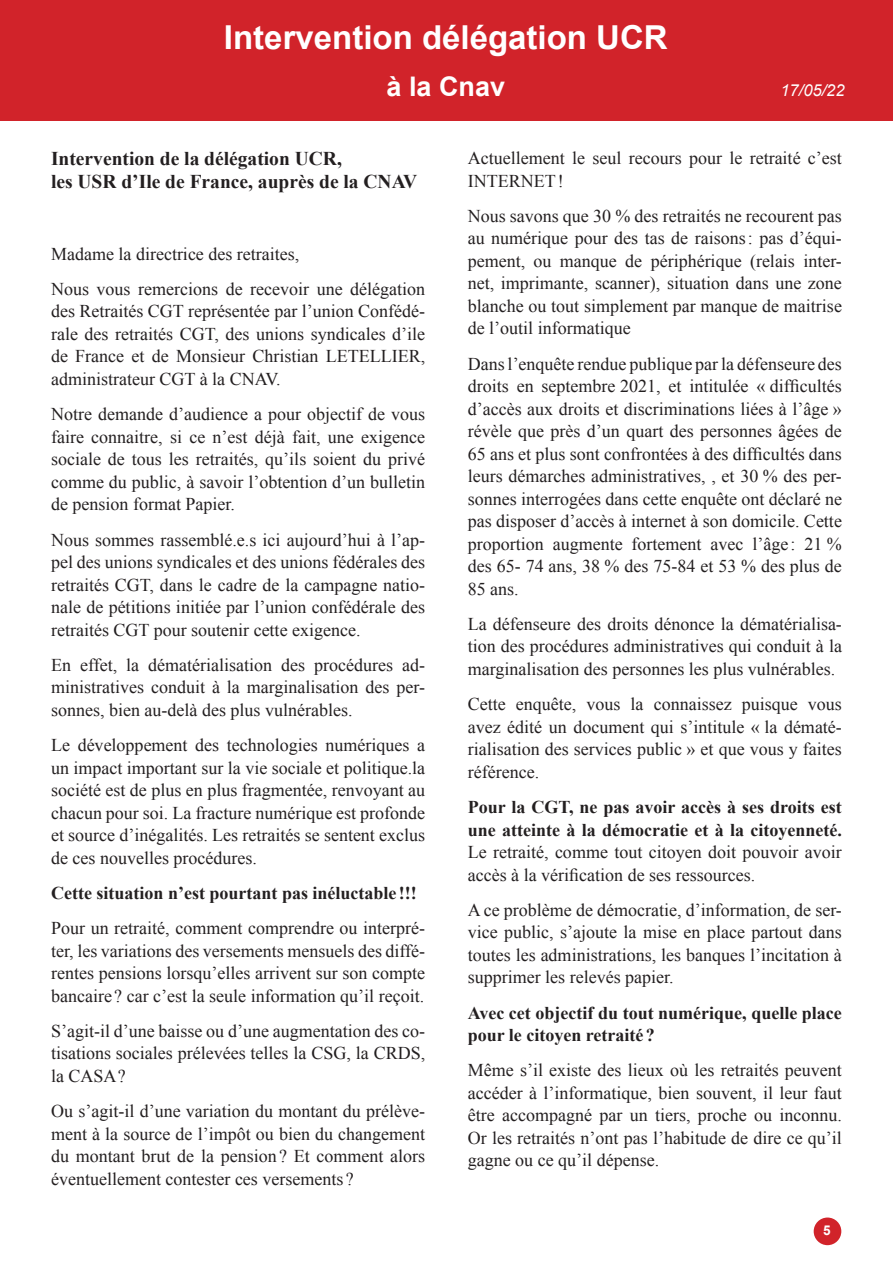
<style>
.page{position:relative;width:893px;height:1263px;background:#fff}
.page>*{position:absolute;margin:0;border:0;box-sizing:border-box;transform-origin:0 0}
.t1{font:700 33px "Arial";color:#fff}
.t2{font:700 27px "Arial";color:#fff}
.t3{font:700 19.5px/23.4px "Times New Roman";color:#231f20}
.t4{font:18px/22.5px "Times New Roman";color:#231f20;text-align:justify}
.t5{font:700 18px/22.5px "Times New Roman";color:#231f20;text-align:justify}
.t6{font:italic 16.5px "Arial";color:#fff}
.t7{font:700 13.5px "Arial";color:#fff}
.s1{font-weight:400}
</style>
<div class="page">
<div style="left:814px;top:1217px;width:27px;height:28px;background:#d1232a;border-radius:50%"></div>
<div style="left:0;top:0;width:893px;height:120px;background:#d1232a"></div>
<p class="t1" style="left:224px;top:15px;width:445px">Intervention délégation UCR</p>
<p class="t2" style="left:387px;top:69px;width:120px">à la Cnav</p>
<p class="t6" style="left:780px;top:80px;width:66px">17/05/22</p>
<p class="t3" style="left:51px;top:146px;width:368px">Intervention de la délégation UCR,<br>les USR d’Ile de France, auprès de la CNAV</p>
<p class="t4" style="left:51px;top:242px;width:250px">Madame la directrice des retraites,</p>
<p class="t4" style="left:51px;top:277px;width:376px">Nous vous remercions de recevoir une délégation des Retraités CGT représentée par l’union Confédé&shy;rale des retraités CGT, des unions syndicales d’ile de France et de Monsieur Christian LETELLIER, administrateur CGT à la CNAV.</p>
<p class="t4" style="left:51px;top:403px;width:376px">Notre demande d’audience a pour objectif de vous faire connaitre, si ce n’est déjà fait, une exigence sociale de tous les retraités, qu’ils soient du privé comme du public, à savoir l’obtention d’un bulletin de pension format Papier.</p>
<p class="t4" style="left:51px;top:528px;width:376px">Nous sommes rassemblé.e.s ici aujourd’hui à l’ap&shy;pel des unions syndicales et des unions fédérales des retraités CGT, dans le cadre de la campagne natio&shy;nale de pétitions initiée par l’union confédérale des retraités CGT pour soutenir cette exigence.</p>
<p class="t4" style="left:51px;top:653px;width:376px">En effet, la dématérialisation des procédures ad&shy;ministratives conduit à la marginalisation des per&shy;sonnes, bien au-delà des plus vulnérables.</p>
<p class="t4" style="left:51px;top:733px;width:376px">Le développement des technologies numériques a un impact important sur la vie sociale et politique.la société est de plus en plus fragmentée, renvoyant au chacun pour soi. La fracture numérique est profonde et source d’inégalités. Les retraités se sentent exclus de ces nouvelles procédures.</p>
<p class="t5" style="left:51px;top:881px;width:367px">Cette situation n’est pourtant pas inéluctable !!!</p>
<p class="t4" style="left:51px;top:916px;width:376px">Pour un retraité, comment comprendre ou interpré&shy;ter, les variations des versements mensuels des diffé&shy;rentes pensions lorsqu’elles arrivent sur son compte bancaire ? car c’est la seule information qu’il reçoit.</p>
<p class="t4" style="left:51px;top:1019px;width:376px">S’agit-il d’une baisse ou d’une augmentation des co&shy;tisations sociales prélevées telles la CSG, la CRDS, la CASA?</p>
<p class="t4" style="left:51px;top:1099px;width:376px">Ou s’agit-il d’une variation du montant du prélève&shy;ment à la source de l’impôt ou bien du changement du montant brut de la pension? Et comment alors éventuellement contester ces versements ?</p>
<p class="t4" style="left:468px;top:147px;width:376px">Actuellement le seul recours pour le retraité c’est<br>INTERNET!</p>
<p class="t4" style="left:468px;top:204px;width:376px">Nous savons que 30 % des retraités ne recourent pas au numérique pour des tas de raisons: pas d’équi&shy;pement, ou manque de périphérique (relais inter&shy;net, imprimante, scanner), situation dans une zone blanche ou tout simplement par manque de maitrise de l’outil informatique</p>
<p class="t4" style="left:468px;top:352px;width:376px">Dans l’enquête rendue publique par la défenseure des droits en septembre 2021, et intitulée « difficultés d’accès aux droits et discriminations liées à l’âge » révèle que près d’un quart des personnes âgées de 65 ans et plus sont confrontées à des difficultés dans leurs démarches administratives, , et 30 % des per&shy;sonnes interrogées dans cette enquête ont déclaré ne pas disposer d’accès à internet à son domicile. Cette proportion augmente fortement avec l’âge : 21 % des 65- 74 ans, 38 % des 75-84 et 53 % des plus de 85 ans.</p>
<p class="t4" style="left:468px;top:612px;width:376px">La défenseure des droits dénonce la dématérialisa&shy;tion des procédures administratives qui conduit à la marginalisation des personnes les plus vulnérables.</p>
<p class="t4" style="left:468px;top:693px;width:376px">Cette enquête, vous la connaissez puisque vous avez édité un document qui s’intitule « la dématé&shy;rialisation des services public » et que vous y faites référence.</p>
<p class="t5" style="left:468px;top:795px;width:376px">Pour la CGT, ne pas avoir accès à ses droits est une atteinte à la démocratie et à la citoyenneté.<br><span class="s1">Le retraité, comme tout citoyen doit pouvoir avoir accès à la vérification de ses ressources.</span></p>
<p class="t4" style="left:468px;top:898px;width:376px">A ce problème de démocratie, d’information, de ser&shy;vice public, s’ajoute la mise en place partout dans toutes les administrations, les banques l’incitation à supprimer les relevés papier.</p>
<p class="t5" style="left:468px;top:1001px;width:376px">Avec cet objectif du tout numérique, quelle place pour le citoyen retraité?</p>
<p class="t4" style="left:468px;top:1059px;width:376px">Même s’il existe des lieux où les retraités peuvent accéder à l’informatique, bien souvent, il leur faut être accompagné par un tiers, proche ou inconnu.<br>Or les retraités n’ont pas l’habitude de dire ce qu’il gagne ou ce qu’il dépense.</p>
<p class="t7" style="left:823px;top:1222px;width:9px">5</p>
</div>
